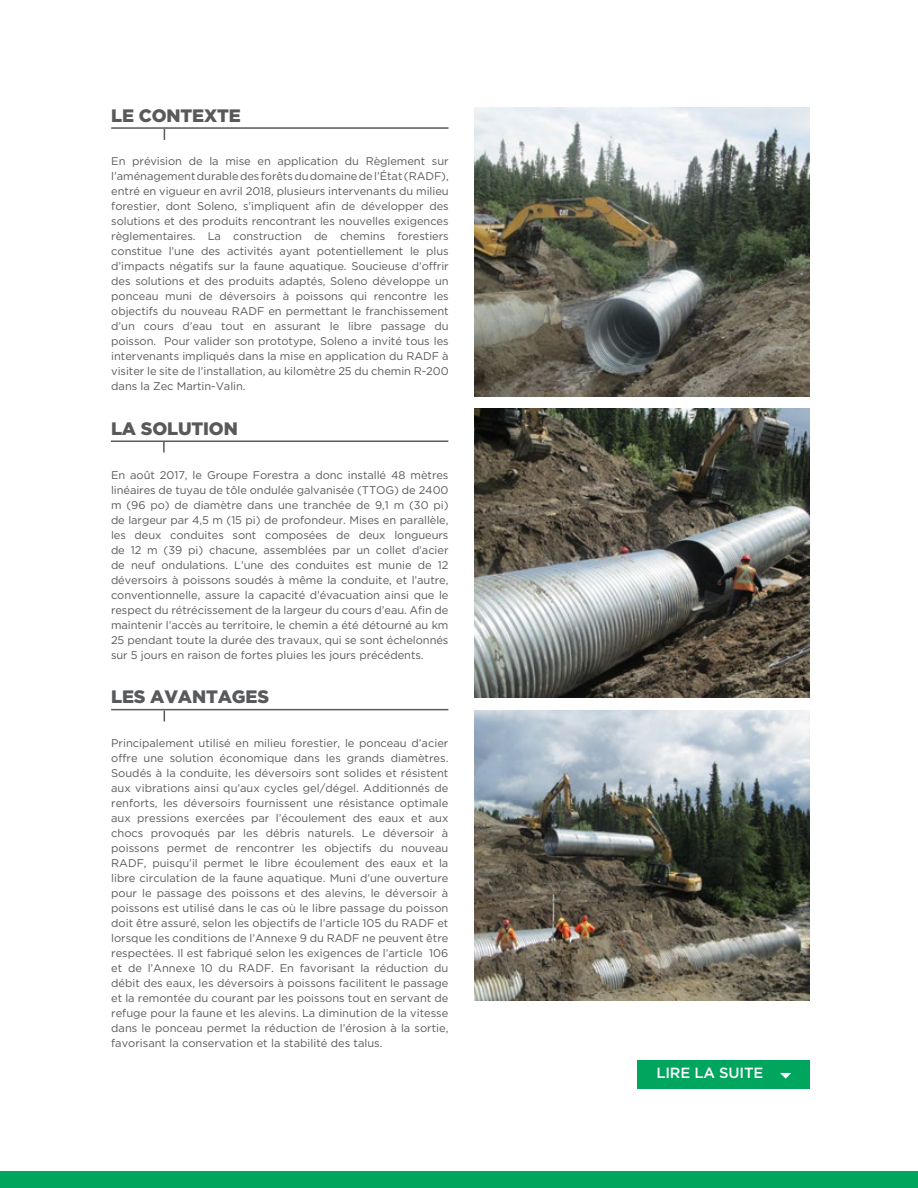
<style>
.page{position:relative;width:918px;height:1188px;background:#fff}
.page>*{position:absolute;margin:0;border:0;box-sizing:border-box;transform-origin:0 0}
.t1{font:900 18px "Gotham HTF";letter-spacing:-.01em;color:#58595b}
.t2{font:500 14.7px "Gotham HTF";letter-spacing:-.01em;color:#fff}
.t3{font:11.1px/15px "Gotham HTF";letter-spacing:-.005em;color:#58595b;text-align:justify}
</style>
<div class="page">
<div style="left:0;top:1171px;width:918px;height:17px;background:#00a65e"></div>
<img style="left:474px;top:107px;width:336px;height:290px">
<img style="left:474px;top:711px;width:336px;height:289px">
<img style="left:474px;top:408px;width:336px;height:290px">
<hr style="left:111px;top:127px;width:338px;height:2px;background:#58595b">
<hr style="left:111px;top:441px;width:337px;height:1px;background:#58595b">
<svg style="left:163px;top:442px;width:2px;height:11px"></svg>
<div style="left:638px;top:1061px;width:172px;height:28px;background:#00a65e"></div>
<svg style="left:780px;top:1073px;width:11px;height:6px"></svg>
<hr style="left:111px;top:709px;width:337px;height:1px;background:#58595b">
<svg style="left:164px;top:710px;width:1px;height:12px"></svg>
<h1 class="t1" style="left:111px;top:105px;width:131px">LE CONTEXTE</h1>
<p class="t3" style="left:111px;top:154px;width:339px">En prévision de la mise en application du Règlement sur l’aménagement durable des forêts du domaine de l’État (RADF), entré en vigueur en avril 2018, plusieurs intervenants du milieu forestier, dont Soleno, s’impliquent afin de développer des solutions et des produits rencontrant les nouvelles exigences règlementaires. La construction de chemins forestiers constitue l’une des activités ayant potentiellement le plus d’impacts négatifs sur la faune aquatique. Soucieuse d’offrir des solutions et des produits adaptés, Soleno développe un ponceau muni de déversoirs à poissons qui rencontre les objectifs du nouveau RADF en permettant le franchissement d’un cours d’eau tout en assurant le libre passage du poisson. Pour valider son prototype, Soleno a invité tous les intervenants impliqués dans la mise en application du RADF à visiter le site de l’installation, au kilomètre 25 du chemin R-200 dans la Zec Martin-Valin.</p>
<h1 class="t1" style="left:111px;top:418px;width:128px">LA SOLUTION</h1>
<p class="t3" style="left:111px;top:467px;width:339px">En août 2017, le Groupe Forestra a donc installé 48 mètres linéaires de tuyau de tôle ondulée galvanisée (TTOG) de 2400 m (96 po) de diamètre dans une tranchée de 9,1 m (30 pi) de largeur par 4,5 m (15 pi) de profondeur. Mises en parallèle, les deux conduites sont composées de deux longueurs de 12 m (39 pi) chacune, assemblées par un collet d’acier de neuf ondulations. L’une des conduites est munie de 12 déversoirs à poissons soudés à même la conduite, et l’autre, conventionnelle, assure la capacité d’évacuation ainsi que le respect du rétrécissement de la largeur du cours d’eau. Afin de maintenir l’accès au territoire, le chemin a été détourné au km 25 pendant toute la durée des travaux, qui se sont échelonnés sur 5 jours en raison de fortes pluies les jours précédents.</p>
<h1 class="t1" style="left:111px;top:687px;width:159px">LES AVANTAGES</h1>
<p class="t3" style="left:111px;top:735px;width:339px">Principalement utilisé en milieu forestier, le ponceau d’acier offre une solution économique dans les grands diamètres.<br>Soudés à la conduite, les déversoirs sont solides et résistent aux vibrations ainsi qu’aux cycles gel/dégel. Additionnés de renforts, les déversoirs fournissent une résistance optimale aux pressions exercées par l’écoulement des eaux et aux chocs provoqués par les débris naturels. Le déversoir à poissons permet de rencontrer les objectifs du nouveau RADF, puisqu’il permet le libre écoulement des eaux et la libre circulation de la faune aquatique. Muni d’une ouverture pour le passage des poissons et des alevins, le déversoir à poissons est utilisé dans le cas où le libre passage du poisson doit être assuré, selon les objectifs de l’article 105 du RADF et lorsque les conditions de l’Annexe 9 du RADF ne peuvent être respectées. Il est fabriqué selon les exigences de l’article 106 et de l’Annexe 10 du RADF. En favorisant la réduction du débit des eaux, les déversoirs à poissons facilitent le passage et la remontée du courant par les poissons tout en servant de refuge pour la faune et les alevins. La diminution de la vitesse dans le ponceau permet la réduction de l’érosion à la sortie, favorisant la conservation et la stabilité des talus.</p>
<h2 class="t2" style="left:656px;top:1065px;width:109px">LIRE LA SUITE</h2>
</div>
